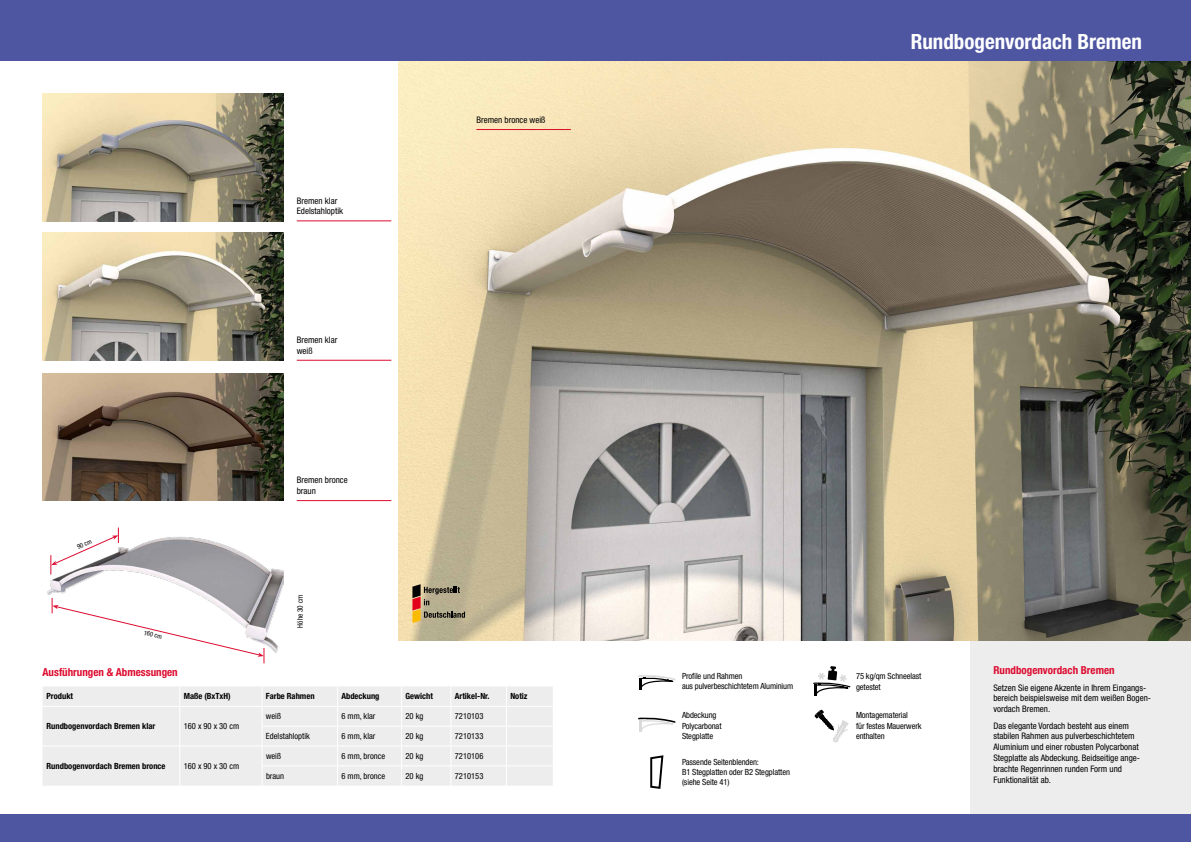
<style>
.page{position:relative;width:1191px;height:842px;background:#fff}
.page>*{position:absolute;margin:0;border:0;box-sizing:border-box;transform-origin:0 0}
.t1{font:700 condensed 21px "Helvetica Neue LT Pro";color:#fff}
.t2{font:700 condensed 11px "Helvetica Neue LT Pro";color:#dd0b2f}
.t3{font:condensed 9px/10.8px "Helvetica Neue LT Pro";color:#000}
.t4{font:condensed 8.5px/10.2px "Helvetica Neue LT Pro";letter-spacing:-.01em;color:#000}
.t5{font:700 condensed 8.5px "Helvetica Neue LT Pro";color:#000}
.t6{font:condensed 7.6px "Helvetica Neue LT Pro";color:#000;scale:.95 1}
.t7{font:condensed 6.5px "Helvetica Neue LT Pro";color:#000}
</style>
<div class="page">
<div style="left:970px;top:556px;width:221px;height:281px;background:#ededed"></div>
<img style="left:399px;top:61px;width:792px;height:580px">
<div style="left:0;top:0;width:595px;height:61px;background:#4e55a1"></div>
<div style="left:595px;top:0;width:596px;height:61px;background:#4e55a1"></div>
<img style="left:43px;top:373px;width:240px;height:128px">
<img style="left:43px;top:94px;width:240px;height:127px">
<img style="left:43px;top:233px;width:240px;height:127px">
<img style="left:47px;top:537px;width:237px;height:116px">
<svg style="left:412px;top:584px;width:53px;height:39px;background:#9f8b6c"></svg>
<hr style="left:297px;top:221px;width:94px;height:1px;background:#dd0b2f">
<hr style="left:297px;top:360px;width:94px;height:1px;background:#dd0b2f">
<hr style="left:297px;top:500px;width:94px;height:1px;background:#dd0b2f">
<hr style="left:476px;top:129px;width:95px;height:1px;background:#dd0b2f">
<svg style="left:52px;top:598px;width:213px;height:65px"></svg>
<svg style="left:51px;top:528px;width:68px;height:46px"></svg>
<div style="left:43px;top:687px;width:510px;height:99px;background:#ededed"></div>
<svg style="left:638px;top:675px;width:38px;height:15px"></svg>
<svg style="left:638px;top:717px;width:38px;height:15px"></svg>
<svg style="left:813px;top:666px;width:38px;height:30px"></svg>
<svg style="left:814px;top:710px;width:34px;height:32px"></svg>
<svg style="left:834px;top:726px;width:9px;height:15px"></svg>
<svg style="left:650px;top:755px;width:14px;height:34px"></svg>
<div style="left:0;top:814px;width:1191px;height:28px;background:#4e55a1"></div>
<p class="t7" style="left:76px;top:543px;width:17px;rotate:-25deg">90 cm</p>
<p class="t7" style="left:145px;top:629px;width:20px;rotate:13deg">160 cm</p>
<p class="t2" style="left:43px;top:665px;width:137px">Ausführungen &amp; Abmessungen</p>
<p class="t3" style="left:297px;top:195px;width:48px">Bremen klar<br>Edelstahloptik</p>
<p class="t3" style="left:297px;top:335px;width:42px">Bremen klar weiß</p>
<p class="t3" style="left:297px;top:474px;width:52px">Bremen bronce braun</p>
<p class="t6" style="left:296px;top:627px;width:36px;rotate:-90deg">Höhe 30 cm</p>
<p class="t3" style="left:476px;top:115px;width:70px">Bremen bronce weiß</p>
<p class="t5" style="left:46px;top:691px;width:28px">Produkt</p>
<p class="t5" style="left:184px;top:691px;width:49px">Maße (BxTxH)</p>
<p class="t5" style="left:266px;top:691px;width:50px">Farbe Rahmen</p>
<p class="t5" style="left:341px;top:691px;width:40px">Abdeckung</p>
<p class="t5" style="left:405px;top:691px;width:29px">Gewicht</p>
<p class="t5" style="left:455px;top:691px;width:36px">Artikel-Nr.</p>
<p class="t5" style="left:510px;top:691px;width:19px">Notiz</p>
<p class="t5" style="left:46px;top:721px;width:110px">Rundbogenvordach Bremen klar</p>
<p class="t4" style="left:184px;top:721px;width:57px">160 x 90 x 30 cm</p>
<p class="t4" style="left:266px;top:711px;width:16px">weiß</p>
<p class="t4" style="left:341px;top:711px;width:35px">6 mm, klar</p>
<p class="t4" style="left:405px;top:711px;width:19px">20 kg</p>
<p class="t4" style="left:455px;top:711px;width:30px">7210103</p>
<p class="t4" style="left:266px;top:731px;width:45px">Edelstahloptik</p>
<p class="t4" style="left:341px;top:731px;width:35px">6 mm, klar</p>
<p class="t4" style="left:405px;top:731px;width:19px">20 kg</p>
<p class="t4" style="left:455px;top:731px;width:30px">7210133</p>
<p class="t5" style="left:47px;top:761px;width:120px">Rundbogenvordach Bremen bronce</p>
<p class="t4" style="left:184px;top:761px;width:57px">160 x 90 x 30 cm</p>
<p class="t4" style="left:266px;top:751px;width:16px">weiß</p>
<p class="t4" style="left:341px;top:751px;width:45px">6 mm, bronce</p>
<p class="t4" style="left:405px;top:751px;width:19px">20 kg</p>
<p class="t4" style="left:455px;top:751px;width:30px">7210106</p>
<p class="t4" style="left:266px;top:771px;width:20px">braun</p>
<p class="t4" style="left:341px;top:771px;width:45px">6 mm, bronce</p>
<p class="t4" style="left:405px;top:771px;width:19px">20 kg</p>
<p class="t4" style="left:455px;top:771px;width:30px">7210153</p>
<h1 class="t1" style="left:910px;top:29px;width:233px">Rundbogenvordach Bremen</h1>
<p class="t4" style="left:682px;top:671px;width:113px">Profile und Rahmen<br>aus pulverbeschichtetem Aluminium</p>
<p class="t4" style="left:682px;top:710px;width:41px">Abdeckung<br>Polycarbonat<br>Stegplatte</p>
<p class="t4" style="left:682px;top:757px;width:109px">Passende Seitenblenden:<br>B1 Stegplatten oder B2 Stegplatten (siehe Seite 41)</p>
<p class="t4" style="left:856px;top:671px;width:67px">75 kg/qm Schneelast getestet</p>
<p class="t4" style="left:856px;top:710px;width:67px">Montagematerial<br>für festes Mauerwerk enthalten</p>
<p class="t2" style="left:993px;top:664px;width:123px">Rundbogenvordach Bremen</p>
<p class="t3" style="left:993px;top:682px;width:159px">Setzen Sie eigene Akzente in Ihrem Eingangs&shy;bereich beispielsweise mit dem weißen Bogen&shy;vordach Bremen.</p>
<p class="t3" style="left:993px;top:720px;width:148px">Das elegante Vordach besteht aus einem stabilen Rahmen aus pulverbeschichtetem Aluminium und einer robusten Polycarbonat Stegplatte als Abdeckung. Beidseitige ange&shy;brachte Regenrinnen runden Form und Funktionalität ab.</p>
</div>
